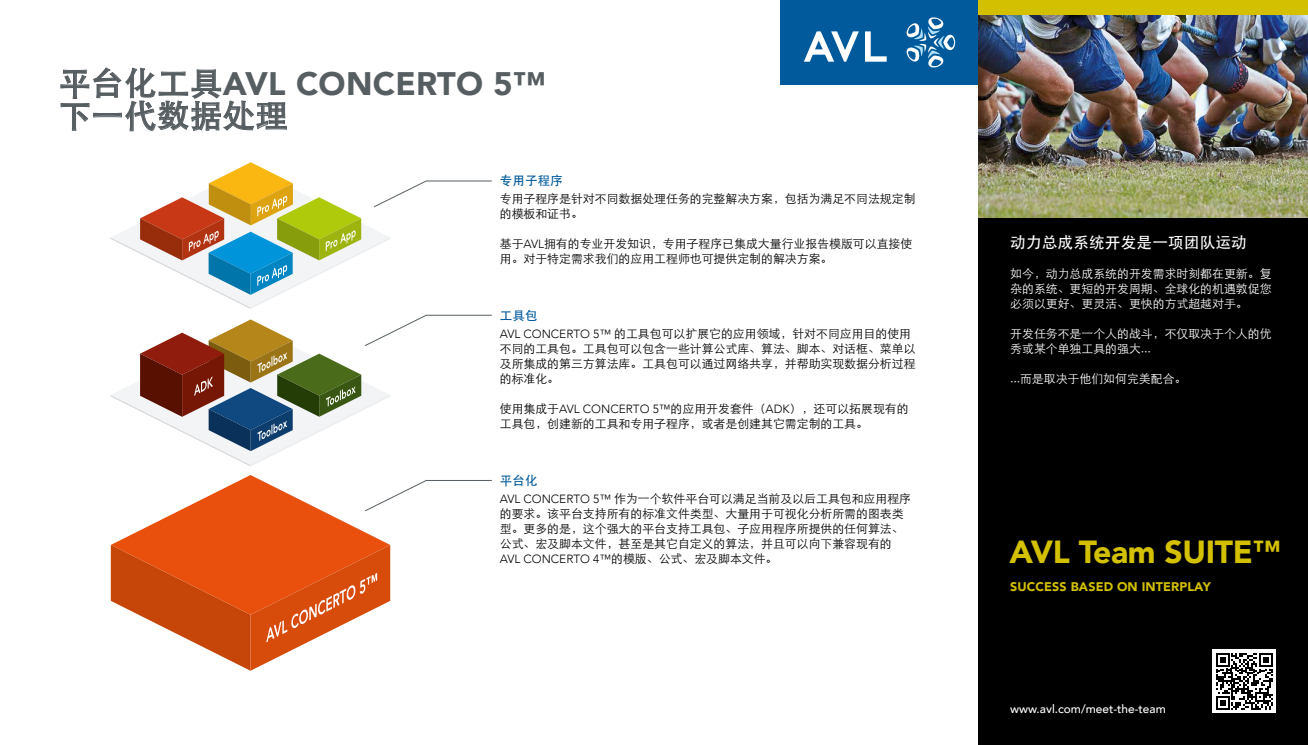
<style>
.page{position:relative;width:1308px;height:745px;background:#fff}
.page>*{position:absolute;margin:0;border:0;box-sizing:border-box;transform-origin:0 0}
.t1{font:900 32.5px "Avenir";letter-spacing:.01em;color:#575e62}
.t2{font:32.5px "ST Heiti";letter-spacing:.01em;color:#575e62}
.t3{font:900 31.88px "Avenir";letter-spacing:-.01em;color:#d3c000}
.t4{font:15.62px "ST Heiti";letter-spacing:.01em;color:#fff}
.t5{font:900 12.5px "Avenir";letter-spacing:.01em;color:#d3c000}
.t6{font:12.5px "ST Heiti";letter-spacing:.01em;color:#005a9b}
.t7{font:11.88px/15px "ST Xihei";color:#000}
.t8{font:11.88px/15px "ST Xihei";color:#fff;text-align:justify}
.t9{font:500 11.88px "Avenir";color:#fff}
.s1{font-family:"ST Heiti";font-weight:400}
.s2{font-family:"Avenir";font-weight:300}
.s3{font-size:27.5px}
</style>
<div class="page">
<svg style="left:60px;top:67px;width:227px;height:64px"></svg>
<div style="left:780px;top:0;width:198px;height:85px;background:#005a9b"></div>
<svg style="left:906px;top:17px;width:49px;height:51px"></svg>
<svg style="left:804px;top:31px;width:82px;height:31px"></svg>
<div style="left:978px;top:0;width:329px;height:744px;background:#000"></div>
<img style="left:978px;top:14px;width:329px;height:203px">
<div style="left:978px;top:0;width:329px;height:14px;background:#d3c000"></div>
<div style="left:1212px;top:649px;width:64px;height:63px;background:#fff"></div>
<svg style="left:1216px;top:653px;width:56px;height:56px"></svg>
<svg style="left:390px;top:480px;width:102px;height:19px"></svg>
<svg style="left:113px;top:475px;width:277px;height:69px"></svg>
<svg style="left:111px;top:544px;width:279px;height:126px"></svg>
<svg style="left:110px;top:162px;width:382px;height:147px"></svg>
<svg style="left:110px;top:315px;width:382px;height:151px"></svg>
<h1 class="t1" style="left:58px;top:56px;width:488px"><span class="s1">平台化工具</span>AVL CONCERTO 5™</h1>
<h1 class="t2" style="left:58px;top:99px;width:231px">下一代数据处理</h1>
<p class="t6" style="left:500px;top:174px;width:64px">专用子程序</p>
<p class="t7" style="left:500px;top:191px;width:417px">专用子程序是针对不同数据处理任务的完整解决方案，包括为满足不同法规定制的模板和证书。</p>
<p class="t7" style="left:500px;top:236px;width:414px">基于<span class="s2">AVL</span>拥有的专业开发知识，专用子程序已集成大量行业报告模版可以直接使用。对于特定需求我们的应用工程师也可提供定制的解决方案。</p>
<p class="t6" style="left:500px;top:309px;width:39px">工具包</p>
<p class="t7" style="left:500px;top:326px;width:417px"><span class="s2">AVL CONCERTO 5™</span> 的工具包可以扩展它的应用领域，针对不同应用目的使用不同的工具包。工具包可以包含一些计算公式库、算法、脚本、对话框、菜单以及所集成的第三方算法库。工具包可以通过网络共享，并帮助实现数据分析过程的标准化。</p>
<p class="t7" style="left:500px;top:401px;width:410px">使用集成于<span class="s2">AVL CONCERTO 5™</span>的应用开发套件（<span class="s2">ADK</span>），还可以拓展现有的工具包，创建新的工具和专用子程序，或者是创建其它需定制的工具。</p>
<p class="t6" style="left:500px;top:474px;width:39px">平台化</p>
<p class="t7" style="left:500px;top:491px;width:413px"><span class="s2">AVL CONCERTO 5™</span> 作为一个软件平台可以满足当前及以后工具包和应用程序的要求。该平台支持所有的标准文件类型、大量用于可视化分析所需的图表类型。更多的是，这个强大的平台支持工具包、子应用程序所提供的任何算法、公式、宏及脚本文件，甚至是其它自定义的算法，并且可以向下兼容现有的<span class="s2">AVL CONCERTO 4™</span>的模版、公式、宏及脚本文件。</p>
<h3 class="t4" style="left:1010px;top:234px;width:238px">动力总成系统开发是一项团队运动</h3>
<p class="t8" style="left:1010px;top:266px;width:263px">如今，动力总成系统的开发需求时刻都在更新。复杂的系统、更短的开发周期、全球化的机遇敦促您必须以更好、更灵活、更快的方式超越对手。</p>
<p class="t8" style="left:1010px;top:326px;width:263px">开发任务不是一个人的战斗，不仅取决于个人的优秀或某个单独工具的强大...</p>
<p class="t8" style="left:1010px;top:371px;width:178px">...而是取决于他们如何完美配合。</p>
<h2 class="t3" style="left:1009px;top:524px;width:272px">AVL Team SUITE<span class="s3">™</span></h2>
<p class="t5" style="left:1010px;top:575px;width:202px">SUCCESS BASED ON INTERPLAY</p>
<p class="t9" style="left:1010px;top:698px;width:157px">www.avl.com/meet-the-team</p>
</div>
